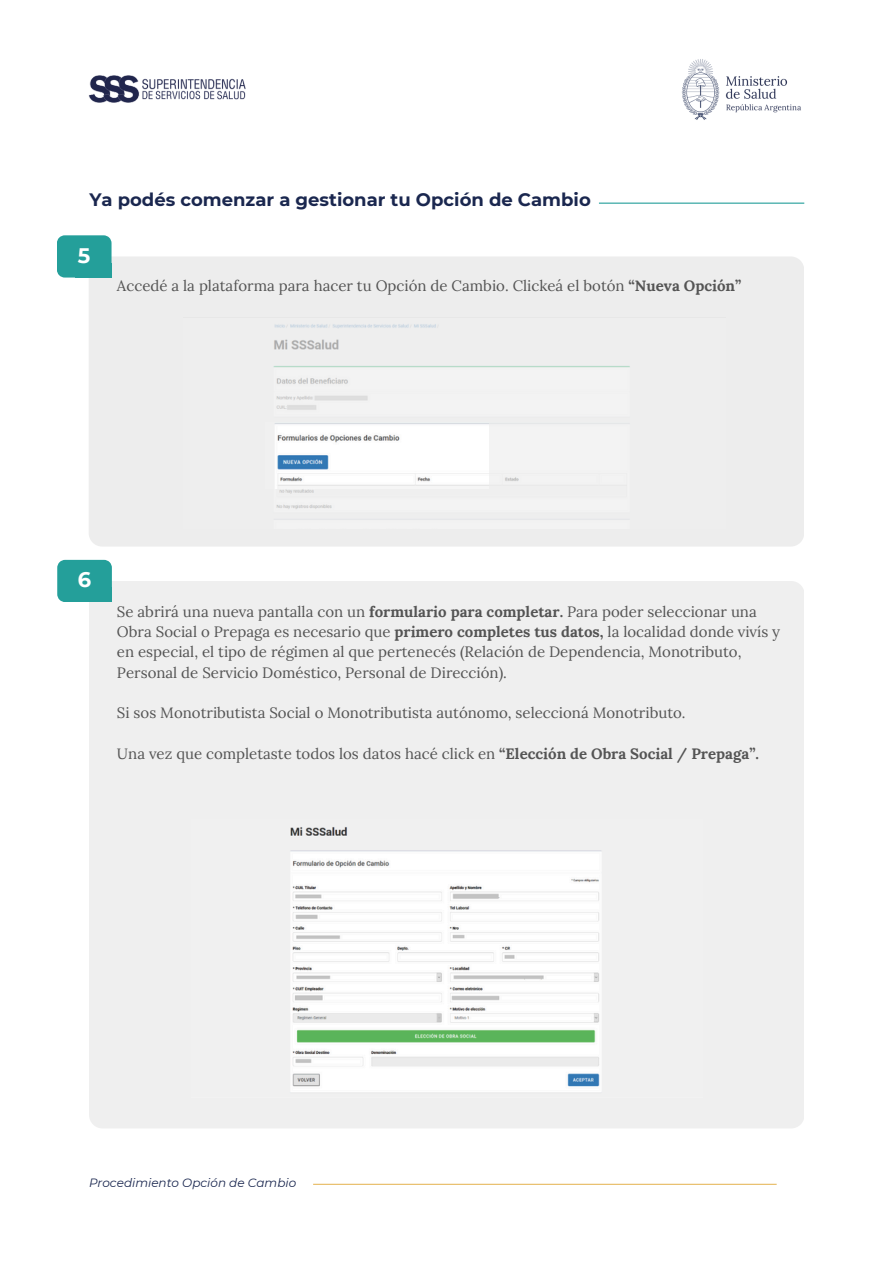
<style>
.page{position:relative;width:894px;height:1264px;background:#fff}
.page>*{position:absolute;margin:0;border:0;box-sizing:border-box;transform-origin:0 0}
.t1{font:700 21px "Montserrat";color:#fff}
.t2{font:700 18px "Montserrat";color:#1a274f}
.t3{font:15px/20.2px "Lora";color:#545454}
.t4{font:italic 12px "Montserrat";color:#1a274f}
.s1{font-weight:700}
</style>
<div class="page">
<img style="left:89px;top:75px;width:157px;height:28px">
<img style="left:682px;top:59px;width:119px;height:61px">
<div style="left:89px;top:256px;width:714px;height:290px;background:#ededed"></div>
<div style="left:57px;top:235px;width:54px;height:42px;background:#249f9a"></div>
<div style="left:75px;top:263px;width:36px;height:14px;background:#249f9a"></div>
<div style="left:89px;top:581px;width:714px;height:547px;background:#efefef"></div>
<div style="left:57px;top:560px;width:55px;height:42px;background:#249f9a"></div>
<div style="left:76px;top:587px;width:36px;height:15px;background:#249f9a"></div>
<div style="left:183px;top:317px;width:542px;height:211px;background:#eee"></div>
<img style="left:265px;top:422px;width:223px;height:66px">
<img style="left:191px;top:819px;width:511px;height:278px">
<hr style="left:313px;top:1183px;width:463px;height:1px;background:#e7ba61">
<hr style="left:598px;top:202px;width:206px;height:2px;background:#249f9a">
<p class="t2" style="left:89px;top:188px;width:503px">Ya podés comenzar a gestionar tu Opción de Cambio</p>
<p class="t1" style="left:78px;top:242px;width:14px">5</p>
<p class="t3" style="left:117px;top:275px;width:625px">Accedé a la plataforma para hacer tu Opción de Cambio. Clickeá el botón <span class="s1">“Nueva Opción”</span></p>
<p class="t1" style="left:78px;top:567px;width:15px">6</p>
<p class="t3" style="left:117px;top:601px;width:664px">Se abrirá una nueva pantalla con un <span class="s1">formulario para completar.</span> Para poder seleccionar una Obra Social o Prepaga es necesario que <span class="s1">primero completes tus datos,</span> la localidad donde vivís y en especial, el tipo de régimen al que pertenecés (Relación de Dependencia, Monotributo, Personal de Servicio Doméstico, Personal de Dirección).</p>
<h2 class="t3" style="left:117px;top:702px;width:570px">Si sos Monotributista Social o Monotributista autónomo, seleccioná Monotributo.</h2>
<p class="t3" style="left:117px;top:743px;width:643px">Una vez que completaste todos los datos hacé click en <span class="s1">“Elección de Obra Social / Prepaga”.</span></p>
<h1 class="t4" style="left:89px;top:1175px;width:209px">Procedimiento Opción de Cambio</h1>
</div>
